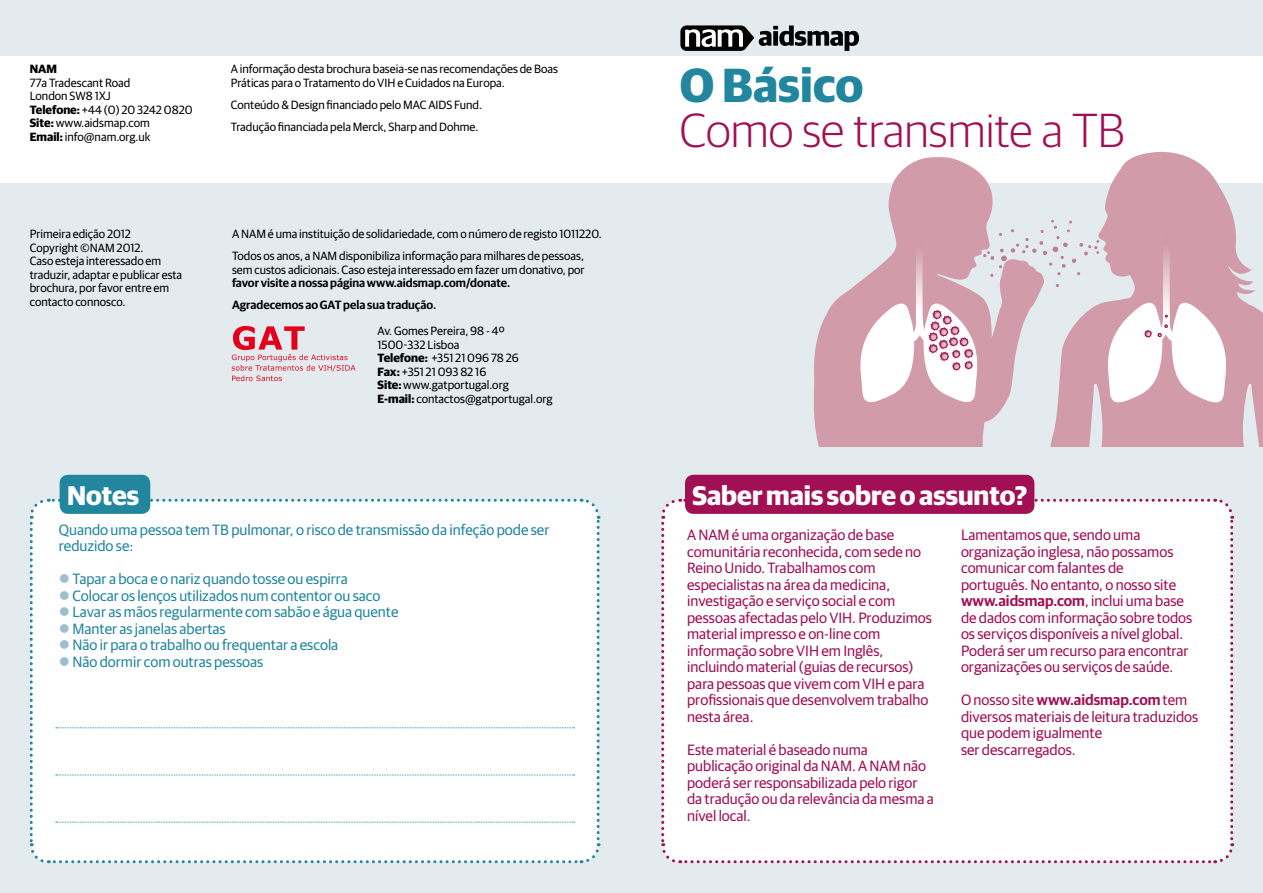
<style>
.page{position:relative;width:1263px;height:893px;background:#e3ebef}
.page>*{position:absolute;margin:0;border:0;box-sizing:border-box;transform-origin:0 0}
.t1{font:300 48px "Guardian Sans";color:#a10f54}
.t2{font:700 48px "Guardian Sans";color:#22869f}
.t3{font:700 27px "Guardian Sans";color:#fff}
.t4{font:15px/16.5px "Guardian Sans";color:#a10f54}
.t5{font:15px/16.5px "Guardian Sans";color:#22869f}
.t6{font:12px/13.5px "Guardian Sans";color:#000}
.t7{font:600 12px/22px "Guardian Sans";color:#000}
.t8{font:700 12px "Guardian Sans";color:#000}
.s1{font-weight:700}
.s2{color:#9fbecc}
.s3{font-weight:600}
</style>
<div class="page">
<div style="left:0;top:56px;width:1263px;height:127px;background:#fff"></div>
<div style="left:661px;top:497px;width:574px;height:367px;background:#fff"></div>
<div style="left:60px;top:475px;width:90px;height:39px;background:#22869f;border-radius:9px"></div>
<div style="left:685px;top:475px;width:349px;height:39px;background:#a10f54;border-radius:9px"></div>
<svg style="left:680px;top:25px;width:179px;height:26px"></svg>
<svg style="left:29px;top:497px;width:572px;height:367px;background:#f8fafb"></svg>
<svg style="left:1050px;top:151px;width:213px;height:295px;fill:#d19ba9"></svg>
<svg style="left:813px;top:157px;width:189px;height:289px;fill:#d19ba9"></svg>
<svg style="left:851px;top:219px;width:385px;height:190px"></svg>
<svg style="left:232px;top:326px;width:123px;height:55px"></svg>
<p class="t8" style="left:30px;top:60px;width:29px">NAM</p>
<p class="t6" style="left:30px;top:75px;width:164px">77a Tradescant Road<br>London SW8 1XJ<br><span class="s1">Telefone:</span> +44 (0) 20 3242 0820<br><span class="s1">Site:</span> www.aidsmap.com<br><span class="s1">Email:</span> info@nam.org.uk</p>
<p class="t6" style="left:30px;top:226px;width:154px">Primeira edição 2012<br>Copyright ©NAM 2012.<br>Caso esteja interessado em traduzir, adaptar e publicar esta brochura, por favor entre em contacto connosco.</p>
<p class="t6" style="left:231px;top:62px;width:329px">A informação desta brochura baseia-se nas recomendações de Boas<br>Práticas para o Tratamento do VIH e Cuidados na Europa.</p>
<p class="t6" style="left:231px;top:93px;width:253px;line-height:22px">Conteúdo &amp; Design financiado pelo MAC AIDS Fund.<br>Tradução financiada pela Merck, Sharp and Dohme.</p>
<p class="t6" style="left:232px;top:222px;width:371px;line-height:22px">A NAM é uma instituição de solidariedade, com o número de registo 1011220.<br>Todos os anos, a NAM disponibiliza informação para milhares de pessoas,</p>
<p class="t6" style="left:232px;top:262px;width:354px">sem custos adicionais. Caso esteja interessado em fazer um donativo, por</p>
<p class="t7" style="left:232px;top:271px;width:280px">favor visite a nossa página www.aidsmap.com/donate.<br>Agradecemos ao GAT pela sua tradução.</p>
<p class="t6" style="left:378px;top:324px;width:176px">Av. Gomes Pereira, 98 - 4º<br>1500-332 Lisboa<br><span class="s1">Telefone:</span> +351 21 096 78 26<br><span class="s1">Fax:</span> +351 21 093 82 16<br><span class="s1">Site:</span> www.gatportugal.org<br><span class="s1">E-mail:</span> contactos@gatportugal.org</p>
<h1 class="t2" style="left:680px;top:49px;width:185px">O Básico</h1>
<h1 class="t1" style="left:680px;top:97px;width:447px">Como se transmite a TB</h1>
<h2 class="t3" style="left:67px;top:475px;width:74px">Notes</h2>
<h2 class="t3" style="left:692px;top:475px;width:336px">Saber mais sobre o assunto?</h2>
<p class="t5" style="left:59px;top:520px;width:492px">Quando uma pessoa tem TB pulmonar, o risco de transmissão da infeção pode ser reduzido se:</p>
<p class="t5" style="left:59px;top:570px;width:290px"><span class="s2">●</span> Tapar a boca e o nariz quando tosse ou espirra</p>
<p class="t5" style="left:59px;top:586px;width:323px"><span class="s2">●</span> Colocar os lenços utilizados num contentor ou saco</p>
<p class="t5" style="left:59px;top:603px;width:341px"><span class="s2">●</span> Lavar as mãos regularmente com sabão e água quente</p>
<p class="t5" style="left:59px;top:619px;width:168px"><span class="s2">●</span> Manter as janelas abertas</p>
<p class="t5" style="left:59px;top:636px;width:281px"><span class="s2">●</span> Não ir para o trabalho ou frequentar a escola</p>
<p class="t5" style="left:59px;top:652px;width:206px"><span class="s2">●</span> Não dormir com outras pessoas</p>
<p class="t4" style="left:687px;top:526px;width:246px">A NAM é uma organização de base comunitária reconhecida, com sede no Reino Unido. Trabalhamos com especialistas na área da medicina, investigação e serviço social e com pessoas afectadas pelo VIH. Produzimos material impresso e on-line com informação sobre VIH em Inglês, incluindo material (guias de recursos) para pessoas que vivem com VIH e para profissionais que desenvolvem trabalho nesta área.</p>
<p class="t4" style="left:687px;top:740px;width:248px">Este material é baseado numa publicação original da NAM. A NAM não poderá ser responsabilizada pelo rigor da tradução ou da relevância da mesma a nível local.</p>
<p class="t4" style="left:961px;top:526px;width:233px">Lamentamos que, sendo uma organização inglesa, não possamos comunicar com falantes de português. No entanto, o nosso site <span class="s3">www.aidsmap.com</span>, inclui uma base de dados com informação sobre todos os serviços disponíveis a nível global.<br>Poderá ser um recurso para encontrar organizações ou serviços de saúde.</p>
<p class="t4" style="left:961px;top:691px;width:239px">O nosso site <span class="s3">www.aidsmap.com</span> tem diversos materiais de leitura traduzidos que podem igualmente<br>ser descarregados.</p>
</div>
